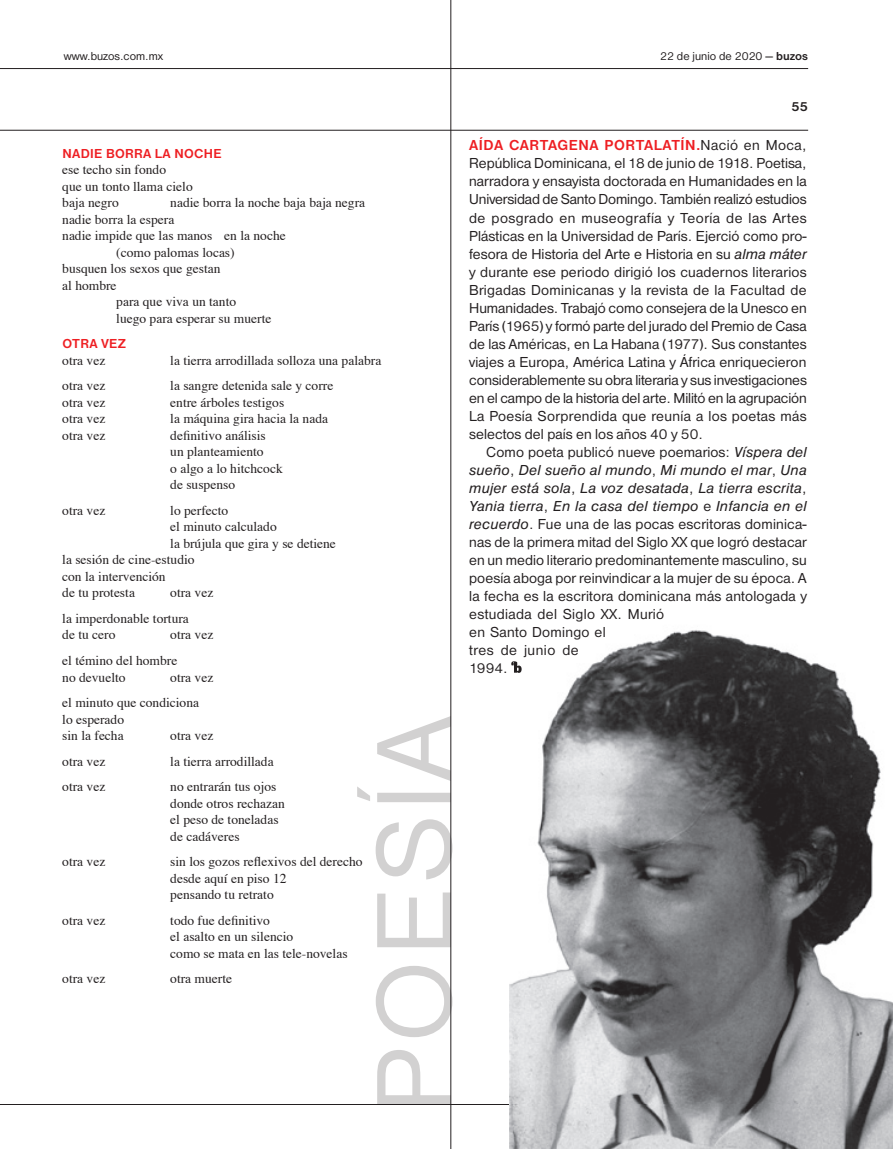
<style>
.page{position:relative;width:893px;height:1149px;background:#fff}
.page>*{position:absolute;margin:0;border:0;box-sizing:border-box;transform-origin:0 0}
.t1{font:110.7px "Nimbus Sans DOT";letter-spacing:.05em;color:#d2d1d1}
.t2{font:15px/18px "Nimbus Sans DOT";letter-spacing:.01em;color:#231f20;text-align:justify}
.t3{font:italic 15px/18px "Nimbus San D";letter-spacing:.015em;color:#231f20;text-align:justify}
.t4{font:13.5px/16.5px "Times";color:#231f20}
.t5{font:700 13.5px "Nimbus Sans DOT";letter-spacing:.025em;color:#ee1f23}
.t6{font:700 13.5px "Nimbus Sans DOT";color:#231f20}
.t7{font:12px "Nimbus Sans DOT";color:#231f20}
.s1{font-weight:700}
.s2{font-weight:700;color:#ee1f23}
.s3{font-family:"Nimbus San D";font-style:italic}
.s4{font-family:"Nimbus Sans DOT";font-style:normal}
</style>
<div class="page">
<hr style="left:0;top:130px;width:808px;height:1px;background:#231f20">
<hr style="left:0;top:68px;width:808px;height:1px;background:#231f20">
<hr style="left:0;top:1104px;width:893px;height:1px;background:#231f20">
<hr style="left:451px;top:0;width:1px;height:1148px;background:#231f20">
<img style="left:509px;top:630px;width:384px;height:518px">
<img style="left:509px;top:1104px;width:384px;height:1px">
<svg style="left:511px;top:661px;width:11px;height:11px"></svg>
<p class="t7" style="left:64px;top:50px;width:101px">www.buzos.com.mx</p>
<p class="t5" style="left:62px;top:145px;width:161px">NADIE BORRA LA NOCHE</p>
<p class="t4" style="left:62px;top:160px;width:132px">ese techo sin fondo<br>que un tonto llama cielo baja negro</p>
<p class="t4" style="left:170px;top:193px;width:196px">nadie borra la noche baja baja negra</p>
<p class="t4" style="left:62px;top:210px;width:114px">nadie borra la espera</p>
<p class="t4" style="left:62px;top:226px;width:225px">nadie impide que las manos en la noche</p>
<p class="t4" style="left:116px;top:243px;width:120px">(como palomas locas)</p>
<p class="t4" style="left:62px;top:259px;width:160px">busquen los sexos que gestan</p>
<p class="t4" style="left:62px;top:276px;width:56px">al hombre</p>
<p class="t4" style="left:116px;top:292px;width:121px">para que viva un tanto</p>
<p class="t4" style="left:116px;top:309px;width:157px">luego para esperar su muerte</p>
<p class="t5" style="left:62px;top:336px;width:65px">OTRA VEZ</p>
<p class="t4" style="left:62px;top:351px;width:45px">otra vez</p>
<p class="t4" style="left:170px;top:351px;width:213px">la tierra arrodillada solloza una palabra</p>
<p class="t4" style="left:62px;top:376px;width:45px">otra vez</p>
<p class="t4" style="left:170px;top:376px;width:165px">la sangre detenida sale y corre</p>
<p class="t4" style="left:62px;top:393px;width:45px">otra vez</p>
<p class="t4" style="left:170px;top:393px;width:115px">entre árboles testigos</p>
<p class="t4" style="left:62px;top:409px;width:45px">otra vez</p>
<p class="t4" style="left:170px;top:409px;width:159px">la máquina gira hacia la nada</p>
<p class="t4" style="left:62px;top:426px;width:45px">otra vez</p>
<p class="t4" style="left:170px;top:426px;width:114px">definitivo análisis un planteamiento<br>o algo a lo hitchcock de suspenso</p>
<p class="t4" style="left:62px;top:501px;width:45px">otra vez</p>
<p class="t4" style="left:170px;top:501px;width:60px">lo perfecto</p>
<p class="t4" style="left:170px;top:517px;width:108px">el minuto calculado</p>
<p class="t4" style="left:170px;top:534px;width:167px">la brújula que gira y se detiene</p>
<p class="t4" style="left:62px;top:550px;width:134px">la sesión de cine-estudio</p>
<p class="t4" style="left:62px;top:567px;width:105px">con la intervención</p>
<p class="t4" style="left:62px;top:583px;width:74px">de tu protesta</p>
<p class="t4" style="left:62px;top:579px;width:153px;line-height:25.5px;text-indent:108px">otra vez la imperdonable tortura</p>
<p class="t4" style="left:62px;top:625px;width:55px">de tu cero</p>
<p class="t4" style="left:62px;top:621px;width:153px;line-height:25.5px;text-indent:108px">otra vez el témino del hombre</p>
<p class="t4" style="left:62px;top:667px;width:65px">no devuelto</p>
<p class="t4" style="left:62px;top:662px;width:153px;line-height:25.5px;text-indent:108px">otra vez el minuto que condiciona</p>
<p class="t4" style="left:62px;top:709px;width:63px">lo esperado sin la fecha</p>
<h1 class="t1" style="left:352px;top:1112px;width:400px;rotate:-90deg">POESÍA</h1>
<p class="t4" style="left:170px;top:725px;width:45px">otra vez</p>
<p class="t4" style="left:62px;top:751px;width:45px">otra vez</p>
<p class="t4" style="left:170px;top:751px;width:105px">la tierra arrodillada</p>
<p class="t4" style="left:62px;top:776px;width:45px">otra vez</p>
<p class="t4" style="left:170px;top:776px;width:116px">no entrarán tus ojos donde otros rechazan el peso de toneladas de cadáveres</p>
<p class="t4" style="left:62px;top:851px;width:45px">otra vez</p>
<p class="t4" style="left:170px;top:851px;width:194px">sin los gozos reflexivos del derecho desde aquí en piso 12<br>pensando tu retrato</p>
<p class="t4" style="left:62px;top:910px;width:45px">otra vez</p>
<p class="t4" style="left:170px;top:910px;width:179px">todo fue definitivo<br>el asalto en un silencio<br>como se mata en las tele-novelas</p>
<p class="t4" style="left:62px;top:968px;width:45px">otra vez</p>
<p class="t4" style="left:170px;top:968px;width:63px">otra muerte</p>
<p class="t7" style="left:660px;top:50px;width:149px">22 de junio de 2020 — <span class="s1">buzos</span></p>
<p class="t6" style="left:791px;top:99px;width:18px">55</p>
<p class="t2" style="left:469px;top:137px;width:339px"><span class="s2">AÍDA CARTAGENA PORTALATÍN.</span>Nació en Moca, República Dominicana, el 18 de junio de 1918. Poetisa, narradora y ensayista doctorada en Humanidades en la Universidad de Santo Domingo. También realizó estudios de posgrado en museografía y Teoría de las Artes Plásticas en la Universidad de París. Ejerció como pro&shy;fesora de Historia del Arte e Historia en su <span class="s3">alma máter </span>y durante ese periodo dirigió los cuadernos literarios Brigadas Dominicanas y la revista de la Facultad de Humanidades. Trabajó como consejera de la Unesco en París (1965) y formó parte del jurado del Premio de Casa de las Américas, en La Habana (1977). Sus constantes viajes a Europa, América Latina y África enriquecieron considerablemente su obra literaria y sus investigaciones en el campo de la historia del arte. Militó en la agrupación La Poesía Sorprendida que reunía a los poetas más selectos del país en los años 40 y 50.</p>
<p class="t2" style="left:486px;top:443px;width:322px">Como poeta publicó nueve poemarios: <span class="s3">Víspera del</span></p>
<p class="t3" style="left:469px;top:460px;width:339px">sueño<span class="s4">,</span> Del sueño al mundo<span class="s4">,</span> Mi mundo el mar<span class="s4">,</span> Una mujer está sola<span class="s4">,</span> La voz desatada<span class="s4">,</span> La tierra escrita<span class="s4">, </span>Yania tierra<span class="s4">,</span> En la casa del tiempo <span class="s4">e</span> Infancia en el</p>
<p class="t2" style="left:469px;top:515px;width:339px;text-align:left"><span class="s3">recuerdo</span>. Fue una de las pocas escritoras dominica&shy;nas de la primera mitad del Siglo XX que logró destacar en un medio literario predominantemente masculino, su poesía aboga por reinvindicar a la mujer de su época. A la fecha es la escritora dominicana más antologada y estudiada del Siglo XX. Murió<br>en Santo Domingo el<br>tres de junio de<br>1994.</p>
</div>
